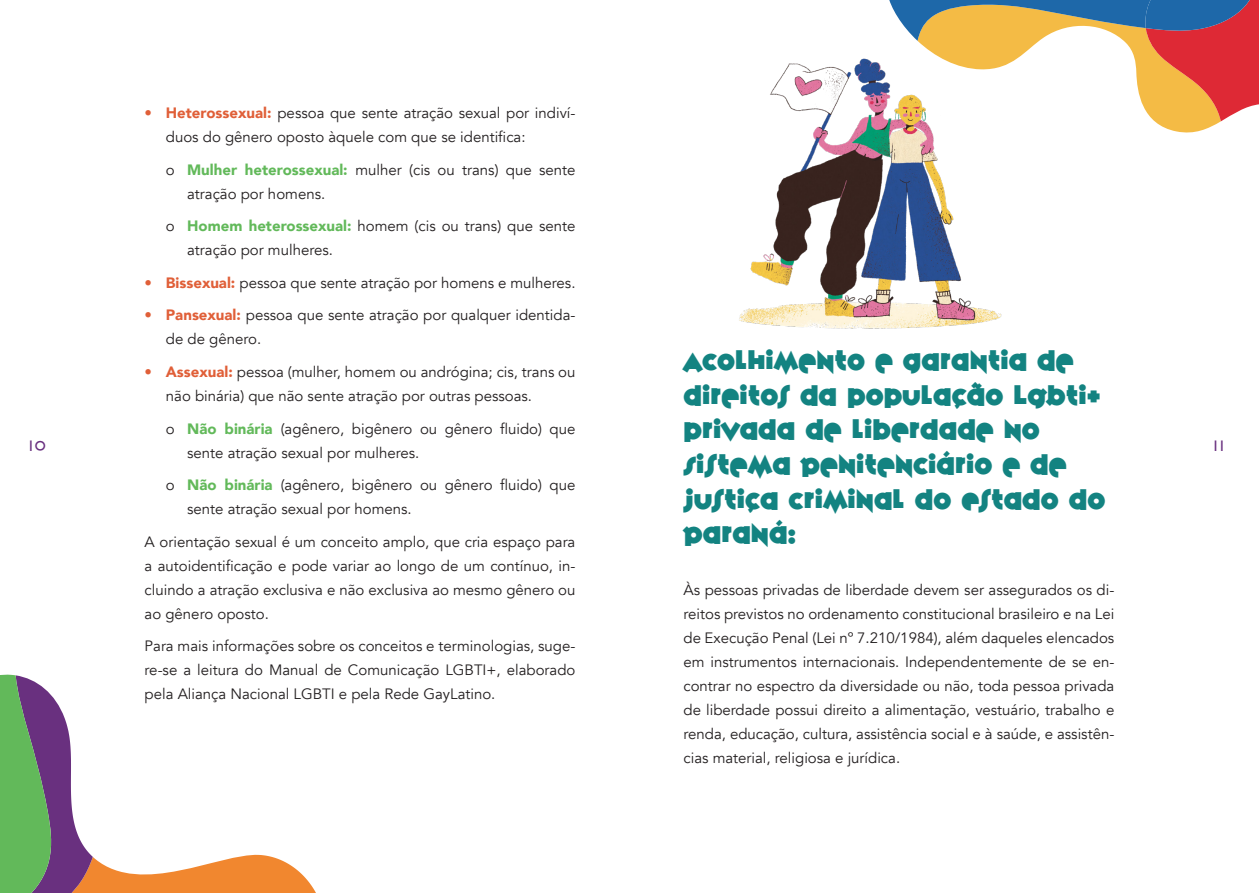
<style>
.page{position:relative;width:1259px;height:893px;background:#fff}
.page>*{position:absolute;margin:0;border:0;box-sizing:border-box;transform-origin:0 0}
.t1{font:700 23.7px/34.5px "Variex OT";color:#138381}
.t2{font:300 18px "Variex OT";color:#69307f}
.t3{font:15px/24px "Avenir";color:#231f20}
.s1{font-weight:900;color:#e05f38}
.s2{font-weight:900;color:#62b95a}
</style>
<div class="page">
<svg style="left:0;top:674px;width:316px;height:219px"></svg>
<svg style="left:889px;top:0;width:370px;height:133px"></svg>
<img style="left:739px;top:14px;width:281px;height:315px">
<p class="t3" style="left:166px;top:102px;width:411px;text-indent:-21px"><span class="s1">• Heterossexual:</span> pessoa que sente atração sexual por indiví&shy;duos do gênero oposto àquele com que se identifica:</p>
<p class="t3" style="left:187px;top:158px;width:390px;text-indent:-21px">o <span class="s2">Mulher heterossexual:</span> mulher (cis ou trans) que sente atração por homens.</p>
<p class="t3" style="left:187px;top:215px;width:390px;text-indent:-21px">o <span class="s2">Homem heterossexual:</span> homem (cis ou trans) que sente atração por mulheres.</p>
<p class="t3" style="left:145px;top:271px;width:432px"><span class="s1">• Bissexual:</span> pessoa que sente atração por homens e mulheres.</p>
<p class="t3" style="left:166px;top:304px;width:411px;text-indent:-21px"><span class="s1">• Pansexual:</span> pessoa que sente atração por qualquer identida&shy;de de gênero.</p>
<p class="t3" style="left:166px;top:360px;width:411px;text-indent:-21px"><span class="s1">• Assexual:</span> pessoa (mulher, homem ou andrógina; cis, trans ou não binária) que não sente atração por outras pessoas.</p>
<p class="t3" style="left:187px;top:417px;width:390px;text-indent:-21px">o <span class="s2">Não binária</span> (agênero, bigênero ou gênero fluido) que sente atração sexual por mulheres.</p>
<p class="t3" style="left:187px;top:473px;width:390px;text-indent:-21px">o <span class="s2">Não binária</span> (agênero, bigênero ou gênero fluido) que sente atração sexual por homens.</p>
<p class="t3" style="left:145px;top:530px;width:432px;text-align:justify">A orientação sexual é um conceito amplo, que cria espaço para a autoidentificação e pode variar ao longo de um contínuo, in&shy;cluindo a atração exclusiva e não exclusiva ao mesmo gênero ou ao gênero oposto.</p>
<p class="t3" style="left:145px;top:634px;width:432px;text-align:justify">Para mais informações sobre os conceitos e terminologias, suge&shy;re-se a leitura do Manual de Comunicação LGBTI+, elaborado pela Aliança Nacional LGBTI e pela Rede GayLatino.</p>
<p class="t1" style="left:683px;top:344px;width:423px">Acolhimento e garantia de direitos da população LGBTI+ privada de liberdade no<br>Sistema Penitenciário e de<br>Justiça Criminal do Estado do<br>Paraná:</p>
<p class="t3" style="left:683px;top:579px;width:432px;text-align:justify">Às pessoas privadas de liberdade devem ser assegurados os di&shy;reitos previstos no ordenamento constitucional brasileiro e na Lei de Execução Penal (Lei nº 7.210/1984), além daqueles elencados em instrumentos internacionais. Independentemente de se en&shy;contrar no espectro da diversidade ou não, toda pessoa privada de liberdade possui direito a alimentação, vestuário, trabalho e renda, educação, cultura, assistência social e à saúde, e assistên&shy;cias material, religiosa e jurídica.</p>
<p class="t2" style="left:28px;top:436px;width:20px">10</p>
<p class="t2" style="left:1212px;top:436px;width:14px">11</p>
</div>
